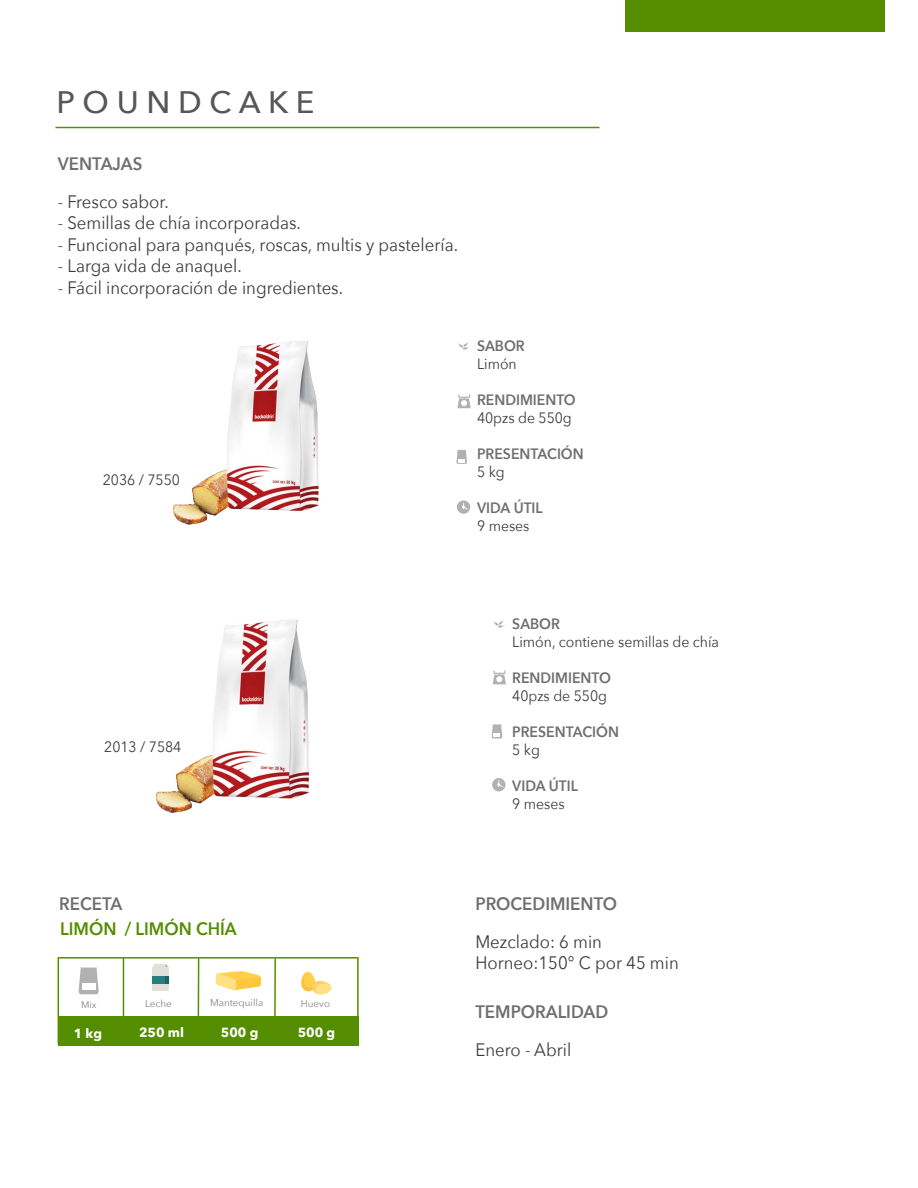
<style>
.page{position:relative;width:918px;height:1188px;background:#fff}
.page>*{position:absolute;margin:0;border:0;box-sizing:border-box;transform-origin:0 0}
.t1{font:500 31.05px "Avenir Next";color:#575756}
.t2{font:18px/21.6px "Avenir Next";color:#3c3c3b;scale:.93 1}
.t3{font:600 18px "Avenir Next";color:#6f6f6e;scale:.93 1}
.t4{font:600 18px "Avenir Next";color:#548e00;scale:.93 1}
.t5{font:15px "Avenir Next";color:#3c3c3b;scale:.93 1}
.t6{font:600 15px "Avenir Next";color:#6f6f6e;scale:.93 1}
.t7{font:700 13.2px "Avenir Next";color:#fff}
.t8{font:9.9px "Avenir Next";color:#868686}
.t9{font:9.45px "Avenir Next";color:#868686}
</style>
<div class="page">
<img style="left:55px;top:126px;width:310px;height:919px">
<div style="left:626px;top:0;width:259px;height:32px;background:#548e00"></div>
<svg style="left:457px;top:500px;width:13px;height:14px"></svg>
<svg style="left:456px;top:450px;width:11px;height:14px"></svg>
<hr style="left:56px;top:127px;width:544px;height:1px;background:#548e00">
<div style="left:58px;top:1016px;width:301px;height:30px;background:#548e00"></div>
<div style="left:58px;top:957px;width:301px;height:87px;border:2px solid #548e00"></div>
<hr style="left:198px;top:958px;width:1px;height:85px;background:#548e00">
<hr style="left:274px;top:958px;width:2px;height:85px;background:#548e00">
<hr style="left:123px;top:958px;width:1px;height:86px;background:#548e00">
<svg style="left:79px;top:968px;width:20px;height:26px"></svg>
<div style="left:82px;top:983px;width:14px;height:7px;background:#fff"></div>
<svg style="left:216px;top:971px;width:45px;height:19px"></svg>
<img style="left:155px;top:326px;width:210px;height:213px">
<svg style="left:457px;top:394px;width:14px;height:14px"></svg>
<svg style="left:458px;top:342px;width:11px;height:8px"></svg>
<svg style="left:492px;top:778px;width:14px;height:13px"></svg>
<svg style="left:492px;top:724px;width:10px;height:14px"></svg>
<svg style="left:493px;top:670px;width:13px;height:14px"></svg>
<svg style="left:493px;top:619px;width:11px;height:9px"></svg>
<svg style="left:301px;top:971px;width:31px;height:24px"></svg>
<svg style="left:153px;top:964px;width:15px;height:4px"></svg>
<div style="left:153px;top:968px;width:12px;height:23px;background:#e3e0db"></div>
<hr style="left:165px;top:968px;width:3px;height:23px;background:#e3e0db">
<div style="left:156px;top:976px;width:12px;height:8px;background:#1d6461"></div>
<div style="left:153px;top:976px;width:12px;height:8px;background:#287d7d"></div>
<h1 class="t1" style="left:56px;top:76px;width:260px">P O U N D C A K E</h1>
<p class="t3" style="left:58px;top:148px;width:92px">VENTAJAS</p>
<p class="t2" style="left:58px;top:190px;width:121px">- Fresco sabor.</p>
<p class="t2" style="left:58px;top:211px;width:263px">- Semillas de chía incorporadas.</p>
<p class="t2" style="left:58px;top:233px;width:432px">- Funcional para panqués, roscas, multis y pastelería.</p>
<p class="t2" style="left:58px;top:255px;width:199px">- Larga vida de anaquel.</p>
<p class="t2" style="left:58px;top:276px;width:308px">- Fácil incorporación de ingredientes.</p>
<p class="t5" style="left:103px;top:467px;width:85px">2036 / 7550</p>
<p class="t6" style="left:477px;top:333px;width:53px">SABOR</p>
<p class="t5" style="left:477px;top:351px;width:44px">Limón</p>
<p class="t6" style="left:477px;top:387px;width:108px">RENDIMIENTO</p>
<p class="t5" style="left:477px;top:405px;width:103px">40pzs de 550g</p>
<p class="t6" style="left:477px;top:441px;width:116px">PRESENTACIÓN</p>
<p class="t5" style="left:477px;top:459px;width:31px">5 kg</p>
<p class="t6" style="left:477px;top:495px;width:72px">VIDA ÚTIL</p>
<p class="t5" style="left:477px;top:513px;width:58px">9 meses</p>
<p class="t5" style="left:104px;top:734px;width:85px">2013 / 7584</p>
<p class="t6" style="left:512px;top:611px;width:53px">SABOR</p>
<p class="t5" style="left:512px;top:629px;width:224px">Limón, contiene semillas de chía</p>
<p class="t6" style="left:512px;top:665px;width:108px">RENDIMIENTO</p>
<p class="t5" style="left:512px;top:683px;width:103px">40pzs de 550g</p>
<p class="t6" style="left:512px;top:719px;width:116px">PRESENTACIÓN</p>
<p class="t5" style="left:512px;top:737px;width:31px">5 kg</p>
<p class="t6" style="left:512px;top:773px;width:72px">VIDA ÚTIL</p>
<p class="t5" style="left:512px;top:791px;width:58px">9 meses</p>
<p class="t3" style="left:59px;top:888px;width:69px">RECETA</p>
<p class="t4" style="left:60px;top:913px;width:191px">LIMÓN / LIMÓN CHÍA</p>
<p class="t9" style="left:81px;top:997px;width:17px">Mix</p>
<p class="t7" style="left:74px;top:1021px;width:30px">1 kg</p>
<p class="t8" style="left:145px;top:995px;width:28px">Leche</p>
<p class="t8" style="left:210px;top:994px;width:55px">Mantequilla</p>
<p class="t8" style="left:301px;top:995px;width:31px">Huevo</p>
<p class="t7" style="left:139px;top:1021px;width:46px">250 ml</p>
<p class="t7" style="left:221px;top:1021px;width:39px">500 g</p>
<p class="t7" style="left:298px;top:1021px;width:39px">500 g</p>
<p class="t3" style="left:475px;top:888px;width:154px">PROCEDIMIENTO</p>
<p class="t2" style="left:475px;top:930px;width:220px">Mezclado: 6 min<br>Horneo:150° C por 45 min</p>
<p class="t3" style="left:475px;top:996px;width:144px">TEMPORALIDAD</p>
<p class="t2" style="left:475px;top:1038px;width:105px">Enero - Abril</p>
</div>
